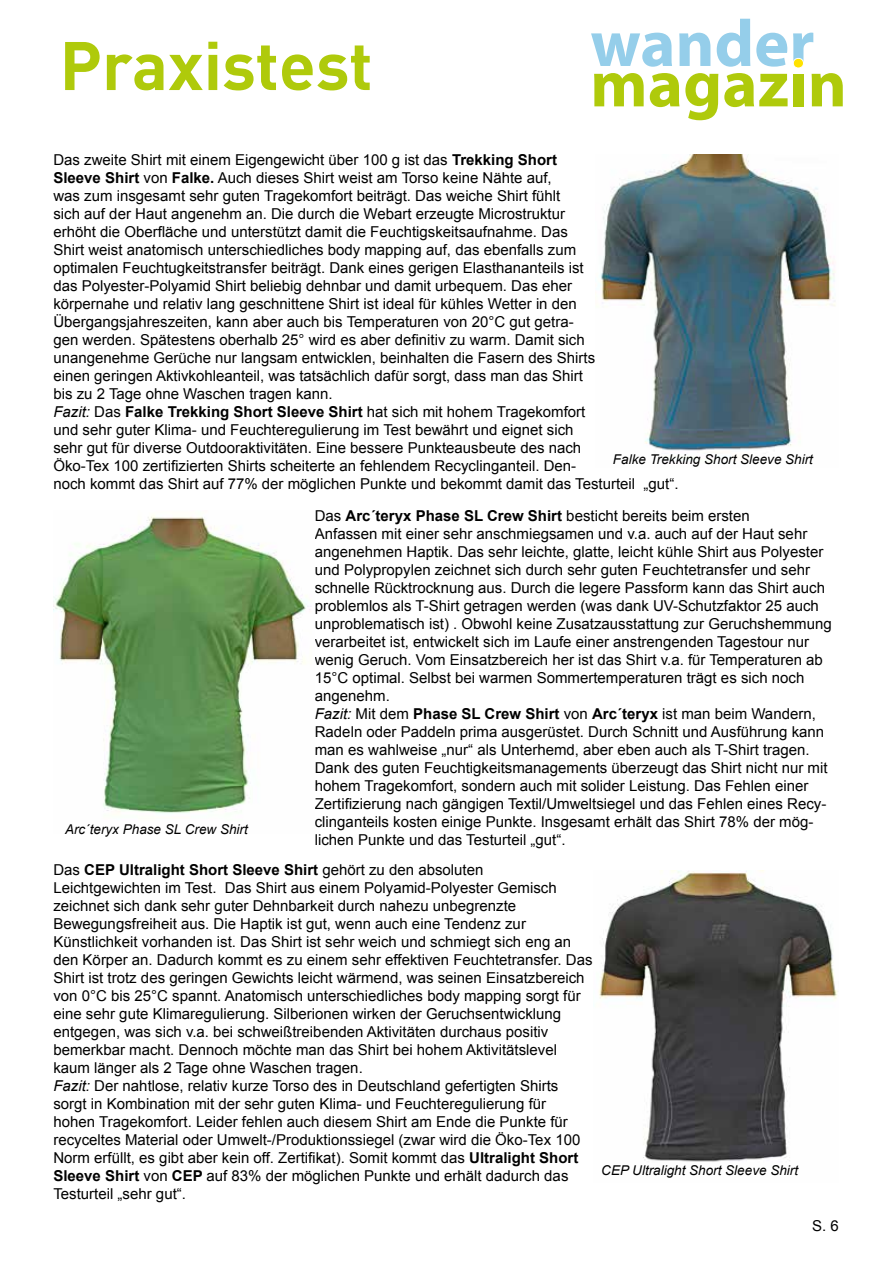
<style>
.page{position:relative;width:893px;height:1263px;background:#fff}
.page>*{position:absolute;margin:0;border:0;box-sizing:border-box;transform-origin:0 0}
.t1{font:700 67.5px "DIN";color:#afca0b}
.t2{font:15px/18px "Arial";color:#000}
.t3{font:italic 13.5px "Arial";color:#000}
.s1{font-weight:700}
.s2{font-style:italic}
</style>
<div class="page">
<svg style="left:591px;top:33px;width:81px;height:34px"></svg>
<svg style="left:679px;top:33px;width:31px;height:33px"></svg>
<svg style="left:717px;top:19px;width:33px;height:48px"></svg>
<svg style="left:756px;top:33px;width:31px;height:34px"></svg>
<svg style="left:793px;top:33px;width:20px;height:33px"></svg>
<svg style="left:594px;top:73px;width:50px;height:33px"></svg>
<svg style="left:650px;top:73px;width:29px;height:34px"></svg>
<svg style="left:685px;top:73px;width:33px;height:47px"></svg>
<svg style="left:724px;top:73px;width:64px;height:34px"></svg>
<div style="left:793px;top:74px;width:10px;height:32px;background:#afca0b"></div>
<svg style="left:812px;top:73px;width:31px;height:33px"></svg>
<div style="left:793px;top:58px;width:10px;height:10px;background:#ffe200;border-radius:50%"></div>
<div style="left:793px;top:58px;width:11px;height:10px;border:1px solid #fff;border-radius:50%"></div>
<img style="left:53px;top:515px;width:258px;height:298px">
<img style="left:599px;top:871px;width:239px;height:291px">
<img style="left:600px;top:154px;width:235px;height:297px">
<h1 class="t1" style="left:60px;top:22px;width:315px">Praxistest</h1>
<p class="t2" style="left:53px;top:151px;width:627px">Das zweite Shirt mit einem Eigengewicht über 100 g ist das <span class="s1">Trekking Short<br>Sleeve Shirt</span> von <span class="s1">Falke.</span> Auch dieses Shirt weist am Torso keine Nähte auf,<br>was zum insgesamt sehr guten Tragekomfort beiträgt. Das weiche Shirt fühlt<br>sich auf der Haut angenehm an. Die durch die Webart erzeugte Microstruktur<br>erhöht die Oberfläche und unterstützt damit die Feuchtigskeitsaufnahme. Das<br>Shirt weist anatomisch unterschiedliches body mapping auf, das ebenfalls zum<br>optimalen Feuchtugkeitstransfer beiträgt. Dank eines gerigen Elasthananteils ist<br>das Polyester-Polyamid Shirt beliebig dehnbar und damit urbequem. Das eher<br>körpernahe und relativ lang geschnittene Shirt ist ideal für kühles Wetter in den Übergangsjahreszeiten, kann aber auch bis Temperaturen von 20°C gut getra-<br>gen werden. Spätestens oberhalb 25° wird es aber definitiv zu warm. Damit sich unangenehme Gerüche nur langsam entwicklen, beinhalten die Fasern des Shirts<br>einen geringen Aktivkohleanteil, was tatsächlich dafür sorgt, dass man das Shirt<br>bis zu 2 Tage ohne Waschen tragen kann.<br><span class="s2">Fazit:</span> Das <span class="s1">Falke Trekking Short Sleeve Shirt</span> hat sich mit hohem Tragekomfort<br>und sehr guter Klima- und Feuchteregulierung im Test bewährt und eignet sich<br>sehr gut für diverse Outdooraktivitäten. Eine bessere Punkteausbeute des nach<br>Öko-Tex 100 zertifizierten Shirts scheiterte an fehlendem Recyclinganteil. Den-<br>noch kommt das Shirt auf 77% der möglichen Punkte und bekommt damit das Testurteil „gut“.</p>
<p class="t2" style="left:315px;top:506px;width:518px">Das <span class="s1">Arc´teryx Phase SL Crew Shirt</span> besticht bereits beim ersten<br>Anfassen mit einer sehr anschmiegsamen und v.a. auch auf der Haut sehr angenehmen Haptik. Das sehr leichte, glatte, leicht kühle Shirt aus Polyester und Polypropylen zeichnet sich durch sehr guten Feuchtetransfer und sehr schnelle Rücktrocknung aus. Durch die legere Passform kann das Shirt auch problemlos als T-Shirt getragen werden (was dank UV-Schutzfaktor 25 auch unproblematisch ist) . Obwohl keine Zusatzausstattung zur Geruchshemmung verarbeitet ist, entwickelt sich im Laufe einer anstrengenden Tagestour nur wenig Geruch. Vom Einsatzbereich her ist das Shirt v.a. für Temperaturen ab 15°C optimal. Selbst bei warmen Sommertemperaturen trägt es sich noch angenehm.<br><span class="s2">Fazit:</span> Mit dem <span class="s1">Phase SL Crew Shirt</span> von <span class="s1">Arc´teryx</span> ist man beim Wandern, Radeln oder Paddeln prima ausgerüstet. Durch Schnitt und Ausführung kann man es wahlweise „nur“ als Unterhemd, aber eben auch als T-Shirt tragen.<br>Dank des guten Feuchtigkeitsmanagements überzeugt das Shirt nicht nur mit hohem Tragekomfort, sondern auch mit solider Leistung. Das Fehlen einer Zertifizierung nach gängigen Textil/Umweltsiegel und das Fehlen eines Recy&shy;clinganteils kosten einige Punkte. Insgesamt erhält das Shirt 78% der mög&shy;lichen Punkte und das Testurteil „gut“.</p>
<p class="t2" style="left:53px;top:860px;width:541px">Das <span class="s1">CEP Ultralight Short Sleeve Shirt</span> gehört zu den absoluten Leichtgewichten im Test. Das Shirt aus einem Polyamid-Polyester Gemisch zeichnet sich dank sehr guter Dehnbarkeit durch nahezu unbegrenzte Bewegungsfreiheit aus. Die Haptik ist gut, wenn auch eine Tendenz zur Künstlichkeit vorhanden ist. Das Shirt ist sehr weich und schmiegt sich eng an den Körper an. Dadurch kommt es zu einem sehr effektiven Feuchtetransfer. Das Shirt ist trotz des geringen Gewichts leicht wärmend, was seinen Einsatzbereich von 0°C bis 25°C spannt. Anatomisch unterschiedliches body mapping sorgt für eine sehr gute Klimaregulierung. Silberionen wirken der Geruchsentwicklung entgegen, was sich v.a. bei schweißtreibenden Aktivitäten durchaus positiv bemerkbar macht. Dennoch möchte man das Shirt bei hohem Aktivitätslevel kaum länger als 2 Tage ohne Waschen tragen.<br><span class="s2">Fazit:</span> Der nahtlose, relativ kurze Torso des in Deutschland gefertigten Shirts sorgt in Kombination mit der sehr guten Klima- und Feuchteregulierung für<br>hohen Tragekomfort. Leider fehlen auch diesem Shirt am Ende die Punkte für recyceltes Material oder Umwelt-/Produktionssiegel (zwar wird die Öko-Tex 100<br>Norm erfüllt, es gibt aber kein off. Zertifikat). Somit kommt das <span class="s1">Ultralight Short Sleeve Shirt</span> von <span class="s1">CEP</span> auf 83% der möglichen Punkte und erhält dadurch das Testurteil „sehr gut“.</p>
<p class="t3" style="left:613px;top:450px;width:202px">Falke Trekking Short Sleeve Shirt</p>
<p class="t3" style="left:65px;top:820px;width:184px">Arc´teryx Phase SL Crew Shirt</p>
<p class="t3" style="left:601px;top:1161px;width:198px">CEP Ultralight Short Sleeve Shirt</p>
<p class="t2" style="left:812px;top:1216px;width:28px">S. 6</p>
</div>
